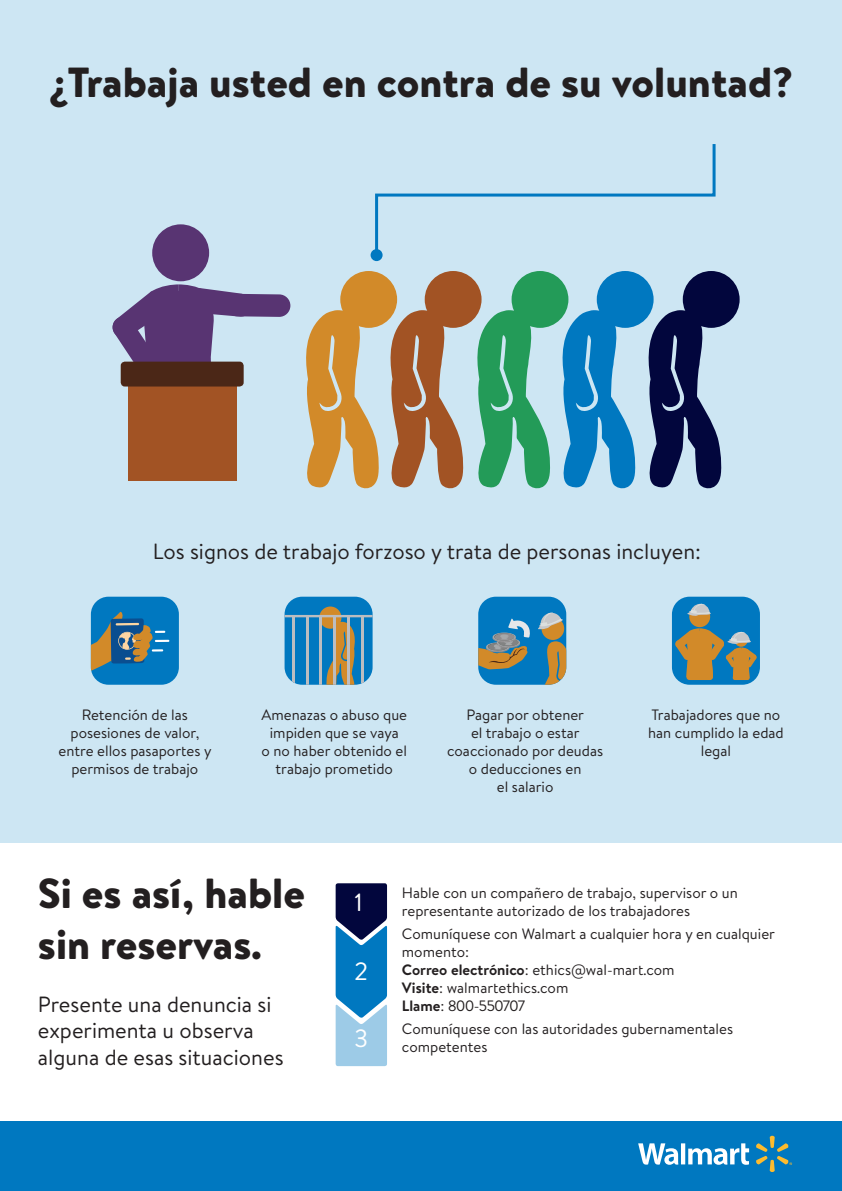
<style>
.page{position:relative;width:842px;height:1191px;background:#fff}
.page>*{position:absolute;margin:0;border:0;box-sizing:border-box;transform-origin:0 0}
.t1{font:900 42px/50.4px "Bogle";color:#231f20}
.t2{font:25px "Bogle";color:#fff}
.t3{font:22px/26.4px "Bogle";color:#231f20}
.t4{font:15px/18px "Bogle";color:#231f20;text-align:center}
.s1{font-weight:700}
</style>
<div class="page">
<div style="left:0;top:0;width:842px;height:842px;background:#cde6f3"></div>
<div style="left:0;top:1121px;width:842px;height:70px;background:#0078c0"></div>
<svg style="left:638px;top:1143px;width:111px;height:22px"></svg>
<svg style="left:756px;top:1135px;width:36px;height:37px"></svg>
<div style="left:285px;top:596px;width:88px;height:88px;background:#0078c0;border-radius:18px"></div>
<div style="left:319px;top:606px;width:22px;height:22px;background:#d28a29;border-radius:50%"></div>
<svg style="left:285px;top:615px;width:88px;height:69px"></svg>
<hr style="left:292px;top:616px;width:3px;height:68px;background:#bcbdc0">
<hr style="left:306px;top:616px;width:2px;height:68px;background:#bcbdc0">
<hr style="left:319px;top:616px;width:3px;height:68px;background:#bcbdc0">
<hr style="left:333px;top:616px;width:3px;height:68px;background:#bcbdc0">
<hr style="left:347px;top:616px;width:3px;height:68px;background:#bcbdc0">
<hr style="left:361px;top:616px;width:3px;height:68px;background:#bcbdc0">
<div style="left:478px;top:596px;width:88px;height:88px;background:#0078c0;border-radius:18px"></div>
<svg style="left:478px;top:611px;width:88px;height:73px"></svg>
<div style="left:672px;top:596px;width:88px;height:88px;background:#0078c0;border-radius:18px"></div>
<div style="left:689px;top:606px;width:21px;height:21px;background:#d28a29;border-radius:50%"></div>
<svg style="left:687px;top:603px;width:24px;height:13px"></svg>
<svg style="left:675px;top:628px;width:82px;height:52px"></svg>
<div style="left:91px;top:596px;width:88px;height:88px;background:#0078c0;border-radius:18px"></div>
<svg style="left:91px;top:611px;width:78px;height:73px"></svg>
<svg style="left:374px;top:144px;width:342px;height:114px"></svg>
<div style="left:371px;top:249px;width:12px;height:12px;background:#0078c0;border-radius:50%"></div>
<div style="left:152px;top:224px;width:57px;height:57px;background:#583472;border-radius:50%"></div>
<svg style="left:112px;top:284px;width:178px;height:103px"></svg>
<div style="left:128px;top:381px;width:109px;height:99px;background:#a25324"></div>
<div style="left:121px;top:361px;width:123px;height:25px;background:#4b2717;border-radius:4px"></div>
<div style="left:340px;top:271px;width:57px;height:57px;background:#d28a29;border-radius:50%"></div>
<div style="left:425px;top:271px;width:57px;height:57px;background:#a25324;border-radius:50%"></div>
<svg style="left:306px;top:310px;width:158px;height:179px"></svg>
<div style="left:512px;top:271px;width:56px;height:57px;background:#239b58;border-radius:50%"></div>
<div style="left:597px;top:271px;width:57px;height:57px;background:#0078c0;border-radius:50%"></div>
<svg style="left:471px;top:310px;width:165px;height:179px"></svg>
<div style="left:683px;top:271px;width:57px;height:57px;background:#02063d;border-radius:50%"></div>
<svg style="left:642px;top:310px;width:80px;height:179px"></svg>
<svg style="left:336px;top:883px;width:51px;height:183px;background:#3d7bad"></svg>
<p class="t1" style="left:48px;top:56px;width:747px">¿Trabaja usted en contra de su voluntad?</p>
<p class="t3" style="left:153px;top:537px;width:550px">Los signos de trabajo forzoso y trata de personas incluyen:</p>
<p class="t4" style="left:59px;top:705px;width:154px">Retención de las posesiones de valor, entre ellos pasaportes y permisos de trabajo</p>
<p class="t4" style="left:261px;top:705px;width:147px">Amenazas o abuso que impiden que se vaya<br>o no haber obtenido el trabajo prometido</p>
<p class="t4" style="left:447px;top:705px;width:157px">Pagar por obtener<br>el trabajo o estar coaccionado por deudas o deducciones en<br>el salario</p>
<p class="t4" style="left:648px;top:705px;width:137px">Trabajadores que no han cumplido la edad legal</p>
<p class="t1" style="left:38px;top:867px;width:268px">Si es así, hable sin reservas.</p>
<p class="t3" style="left:38px;top:990px;width:247px">Presente una denuncia si experimenta u observa alguna de esas situaciones</p>
<p class="t2" style="left:355px;top:884px;width:10px">1</p>
<p class="t2" style="left:355px;top:954px;width:15px">2</p>
<p class="t2" style="left:355px;top:1020px;width:15px">3</p>
<p class="t4" style="left:402px;top:883px;width:337px;text-align:left">Hable con un compañero de trabajo, supervisor o un representante autorizado de los trabajadores</p>
<p class="t4" style="left:402px;top:924px;width:375px;text-align:left">Comuníquese con Walmart a cualquier hora y en cualquier momento:</p>
<p class="t4" style="left:402px;top:960px;width:274px;text-align:left"><span class="s1">Correo electrónico</span>: ethics@wal-mart.com<br><span class="s1">Visite</span>: walmartethics.com<br><span class="s1">Llame</span>: 800-550707</p>
<p class="t4" style="left:402px;top:1019px;width:333px;text-align:left">Comuníquese con las autoridades gubernamentales competentes</p>
</div>
